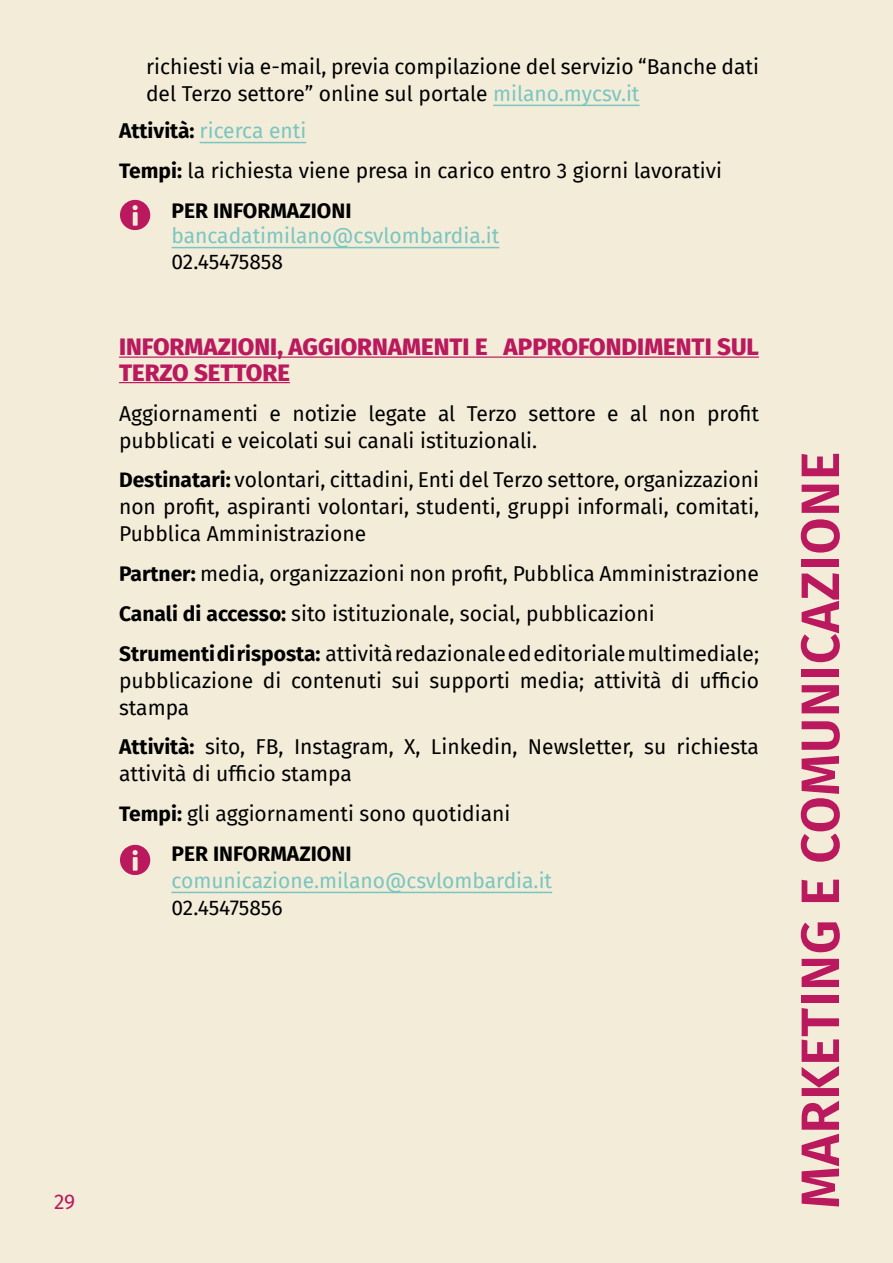
<style>
.page{position:relative;width:893px;height:1263px;background:#f3ecd9}
.page>*{position:absolute;margin:0;border:0;box-sizing:border-box;transform-origin:0 0}
.t1{font:600 54px "Fira Sans";letter-spacing:.01em;color:#ba195e}
.t2{font:800 24px/25.5px "Fira Sans";color:#ba195e}
.t3{font:21px/27px "Fira Sans";color:#000}
.t4{font:21px "Fira Sans";color:#79c6c0}
.t5{font:700 21px "Fira Sans";color:#000}
.t6{font:21px "Fira Sans";color:#ba195e}
.s1{color:#79c6c0}
.s2{font-weight:700;color:#000}
.s3{font-weight:700}
</style>
<div class="page">
<svg style="left:120px;top:200px;width:30px;height:31px"></svg>
<hr style="left:493px;top:105px;width:147px;height:1px;background:#79c6c0">
<hr style="left:200px;top:142px;width:106px;height:1px;background:#79c6c0">
<hr style="left:171px;top:247px;width:328px;height:1px;background:#79c6c0">
<hr style="left:119px;top:356px;width:640px;height:2px;background:#ba195e">
<hr style="left:119px;top:382px;width:171px;height:1px;background:#ba195e">
<hr style="left:171px;top:892px;width:381px;height:1px;background:#79c6c0">
<svg style="left:120px;top:845px;width:30px;height:30px"></svg>
<p class="t6" style="left:54px;top:1186px;width:23px">29</p>
<p class="t3" style="left:146px;top:52px;width:614px">richiesti via e-mail, previa compilazione del servizio “Banche dati del Terzo settore” online sul portale <span class="s1">milano.mycsv.it</span></p>
<p class="t4" style="left:119px;top:115px;width:189px"><span class="s2">Attività:</span> ricerca enti</p>
<p class="t3" style="left:119px;top:156px;width:605px"><span class="s3">Tempi:</span> la richiesta viene presa in carico entro 3 giorni lavorativi</p>
<p class="t5" style="left:171px;top:193px;width:182px">PER INFORMAZIONI</p>
<p class="t4" style="left:171px;top:220px;width:329px">bancadatimilano@csvlombardia.it</p>
<p class="t3" style="left:171px;top:247px;width:113px">02.45475858</p>
<p class="t2" style="left:119px;top:332px;width:641px">INFORMAZIONI, AGGIORNAMENTI E APPROFONDIMENTI SUL<br>TERZO SETTORE</p>
<p class="t3" style="left:119px;top:399px;width:641px">Aggiornamenti e notizie legate al Terzo settore e al non profit pubblicati e veicolati sui canali istituzionali.</p>
<p class="t3" style="left:119px;top:466px;width:641px;text-align:justify"><span class="s3">Destinatari:</span> volontari, cittadini, Enti del Terzo settore, organizzazioni non profit, aspiranti volontari, studenti, gruppi informali, comitati, Pubblica Amministrazione</p>
<p class="t3" style="left:119px;top:553px;width:641px;line-height:39.8px"><span class="s3">Partner:</span> media, organizzazioni non profit, Pubblica Amministrazione<br><span class="s3">Canali di accesso:</span> sito istituzionale, social, pubblicazioni<br><span class="s3">Strumenti di risposta:</span> attività redazionale ed editoriale multimediale;</p>
<p class="t3" style="left:119px;top:666px;width:641px">pubblicazione di contenuti sui supporti media; attività di ufficio stampa</p>
<p class="t3" style="left:119px;top:733px;width:641px"><span class="s3">Attività:</span> sito, FB, Instagram, X, Linkedin, Newsletter, su richiesta attività di ufficio stampa</p>
<p class="t3" style="left:171px;top:793px;width:340px;line-height:39.8px;text-indent:-52px"><span class="s3">Tempi:</span> gli aggiornamenti sono quotidiani<br><span class="s3">PER INFORMAZIONI</span></p>
<p class="t4" style="left:171px;top:865px;width:382px">comunicazione.milano@csvlombardia.it</p>
<p class="t3" style="left:171px;top:893px;width:113px">02.45475856</p>
<h1 class="t1" style="left:776px;top:1209px;width:758px;rotate:-90deg">MARKETING E COMUNICAZIONE</h1>
</div>
